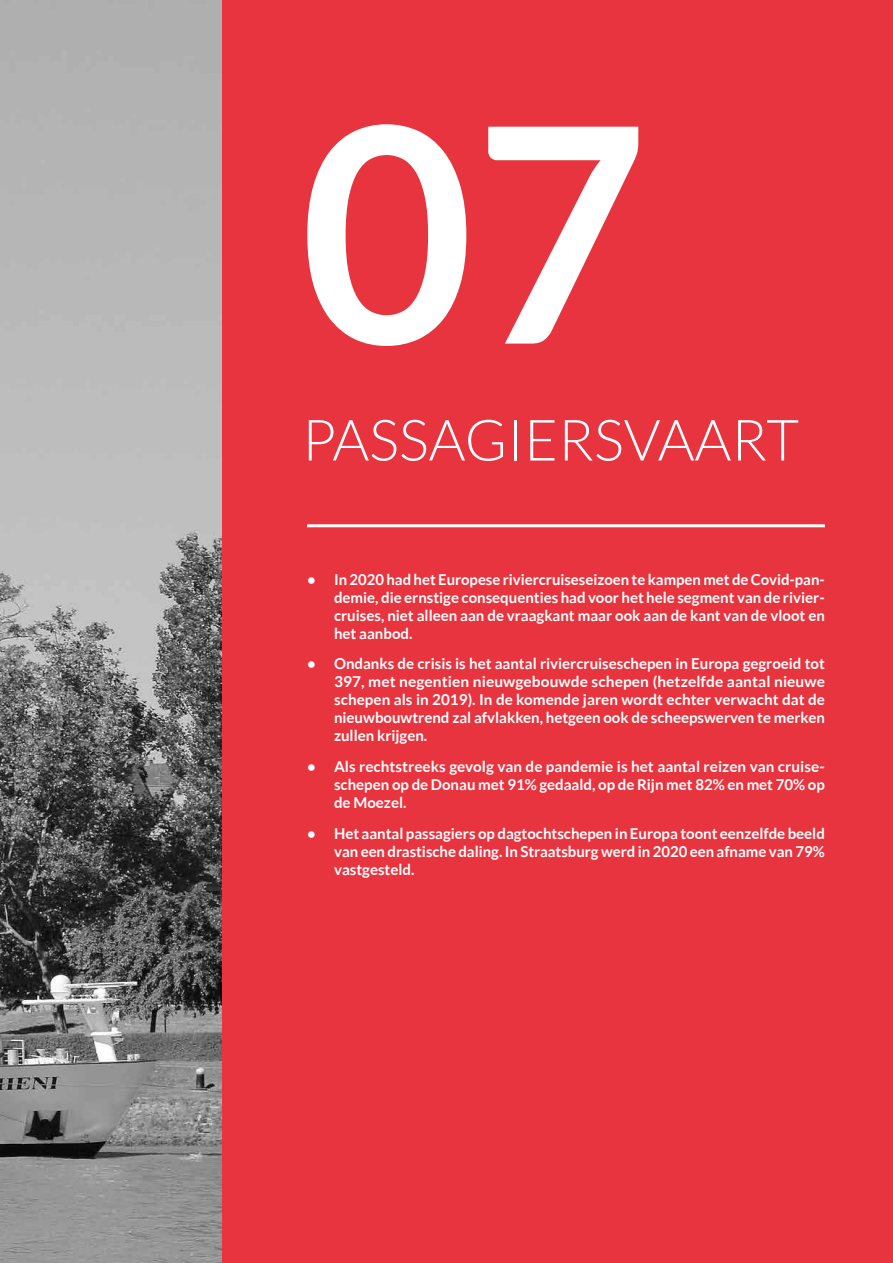
<style>
.page{position:relative;width:893px;height:1263px;background:#fff}
.page>*{position:absolute;margin:0;border:0;box-sizing:border-box;transform-origin:0 0}
.t1{font:700 300px "Lato";color:#fff}
.t2{font:300 57px "Lato";color:#fff}
.t3{font:700 15px/18px "Lato";color:#fff;text-align:justify}
</style>
<div class="page">
<img style="left:0;top:0;width:223px;height:1263px">
<div style="left:223px;top:0;width:670px;height:1263px;background:#e7343f"></div>
<hr style="left:307px;top:524px;width:518px;height:3px;background:#fff">
<h1 class="t1" style="left:300px;top:62px;width:349px">07</h1>
<h2 class="t2" style="left:302px;top:409px;width:499px">PASSAGIERSVAART</h2>
<p class="t3" style="left:334px;top:570px;width:492px;text-indent:-27px">• In 2020 had het Europese riviercruiseseizoen te kampen met de Covid-pan&shy;demie, die ernstige consequenties had voor het hele segment van de rivier&shy;cruises, niet alleen aan de vraagkant maar ook aan de kant van de vloot en het aanbod.</p>
<p class="t3" style="left:334px;top:655px;width:492px;text-indent:-27px">• Ondanks de crisis is het aantal riviercruiseschepen in Europa gegroeid tot 397, met negentien nieuwgebouwde schepen (hetzelfde aantal nieuwe schepen als in 2019). In de komende jaren wordt echter verwacht dat de nieuwbouwtrend zal afvlakken, hetgeen ook de scheepswerven te merken zullen krijgen.</p>
<p class="t3" style="left:334px;top:757px;width:492px;text-indent:-27px">• Als rechtstreeks gevolg van de pandemie is het aantal reizen van cruise&shy;schepen op de Donau met 91% gedaald, op de Rijn met 82% en met 70% op de Moezel.</p>
<p class="t3" style="left:334px;top:824px;width:492px;text-indent:-27px">• Het aantal passagiers op dagtochtschepen in Europa toont eenzelfde beeld van een drastische daling. In Straatsburg werd in 2020 een afname van 79% vastgesteld.</p>
</div>
